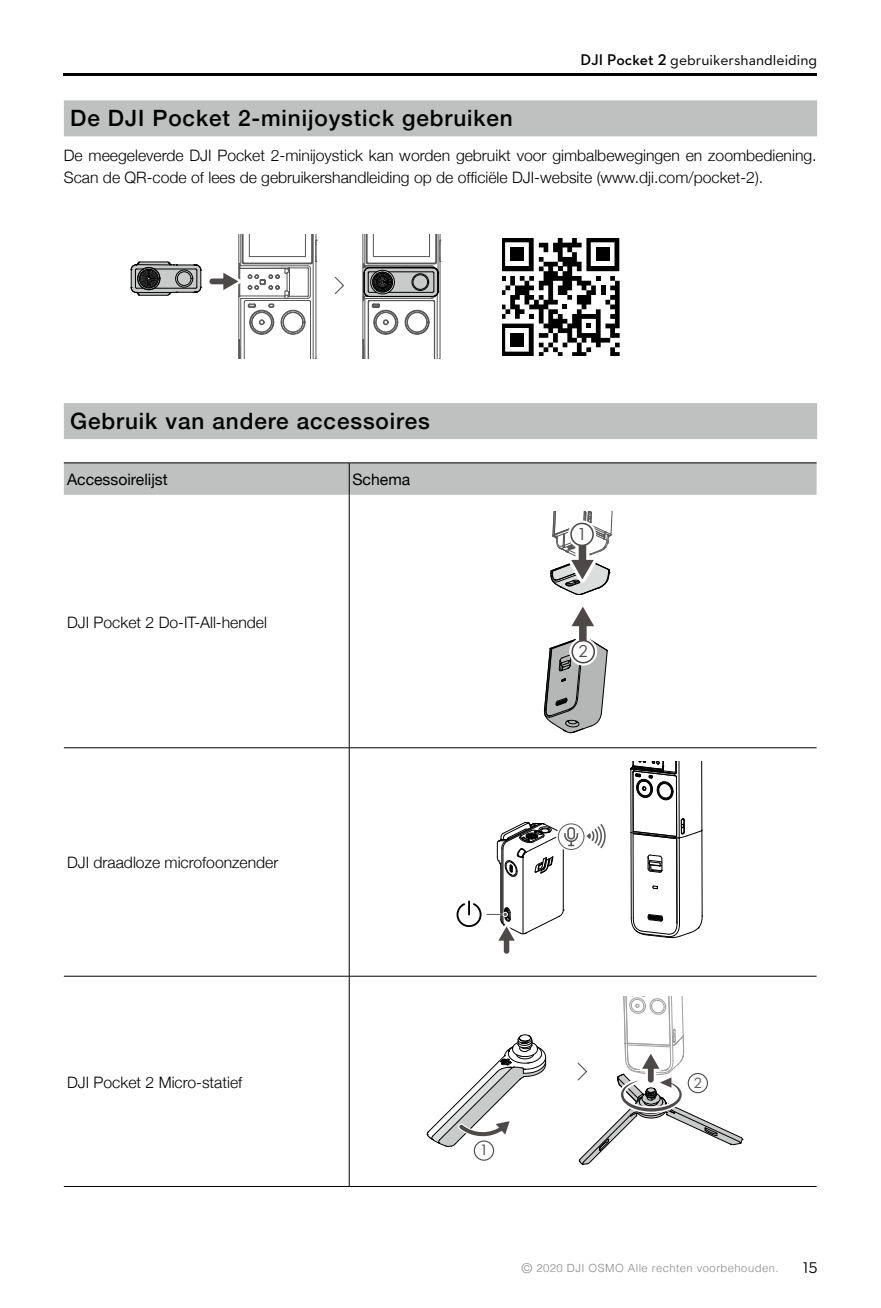
<style>
.page{position:relative;width:881px;height:1308px;background:#fff}
.page>*{position:absolute;margin:0;border:0;box-sizing:border-box;transform-origin:0 0}
.t1{font:500 22.5px "Helvetica Neue";letter-spacing:.04em;color:#000}
.t2{font:17.55px "Dji";color:#4c4948}
.t3{font:300 15.75px/22.3px "Helvetica Neue";color:#000}
.t4{font:15.75px "Dji";color:#000}
.t5{font:15.75px "Helvetica Neue";color:#000}
.t6{font:15.3px "Dji";color:#595757}
.t7{font:15.3px "Dji";color:#4c4948}
.t8{font:300 11.25px "Helvetica";letter-spacing:.04em;color:#888889}
.s1{font-weight:600}
.s2{font-size:13.5px}
</style>
<div class="page">
<hr style="left:64px;top:74px;width:752px;height:2px;background:#000">
<div style="left:64px;top:100px;width:752px;height:36px;background:#bfc0c0"></div>
<div style="left:64px;top:403px;width:752px;height:36px;background:#bfc0c0"></div>
<div style="left:64px;top:463px;width:752px;height:32px;background:#bfc0c0"></div>
<hr style="left:64px;top:747px;width:285px;height:1px;background:#000">
<hr style="left:349px;top:747px;width:467px;height:1px;background:#000">
<hr style="left:349px;top:748px;width:1px;height:228px;background:#000">
<hr style="left:64px;top:975px;width:285px;height:1px;background:#000">
<hr style="left:349px;top:975px;width:467px;height:1px;background:#000">
<hr style="left:349px;top:976px;width:1px;height:210px;background:#000">
<hr style="left:64px;top:1186px;width:285px;height:1px;background:#000">
<hr style="left:349px;top:1186px;width:467px;height:1px;background:#000">
<hr style="left:64px;top:462px;width:285px;height:1px;background:#000">
<hr style="left:349px;top:462px;width:467px;height:1px;background:#000">
<hr style="left:349px;top:463px;width:1px;height:32px;background:#000">
<hr style="left:349px;top:495px;width:1px;height:252px;background:#000">
<svg style="left:550px;top:511px;width:63px;height:84px"></svg>
<div style="left:570px;top:523px;width:23px;height:22px;background:#fff;border-radius:50%"></div>
<div style="left:570px;top:522px;width:23px;height:24px;border:2px solid #4c4948;border-radius:50%"></div>
<svg style="left:543px;top:606px;width:64px;height:127px"></svg>
<div style="left:572px;top:640px;width:22px;height:22px;background:#fff;border-radius:50%"></div>
<div style="left:571px;top:640px;width:23px;height:23px;border:2px solid #4c4948;border-radius:50%"></div>
<hr style="left:630px;top:832px;width:1px;height:85px;background:#000">
<hr style="left:632px;top:833px;width:1px;height:85px;background:#000">
<hr style="left:676px;top:838px;width:1px;height:85px;background:#000">
<hr style="left:678px;top:838px;width:1px;height:85px;background:#000">
<hr style="left:701px;top:830px;width:1px;height:86px;background:#000">
<svg style="left:652px;top:885px;width:5px;height:4px"></svg>
<svg style="left:630px;top:761px;width:72px;height:78px"></svg>
<svg style="left:647px;top:854px;width:15px;height:18px"></svg>
<svg style="left:630px;top:914px;width:72px;height:24px"></svg>
<hr style="left:500px;top:868px;width:1px;height:51px;background:#000">
<hr style="left:501px;top:848px;width:1px;height:73px;background:#000">
<hr style="left:502px;top:849px;width:1px;height:73px;background:#000">
<hr style="left:522px;top:857px;width:1px;height:76px;background:#000">
<hr style="left:562px;top:837px;width:1px;height:73px;background:#000">
<svg style="left:586px;top:824px;width:20px;height:25px"></svg>
<svg style="left:456px;top:901px;width:108px;height:53px"></svg>
<svg style="left:556px;top:821px;width:30px;height:30px"></svg>
<div style="left:558px;top:824px;width:25px;height:25px;background:#fff;border-radius:50%"></div>
<div style="left:557px;top:823px;width:27px;height:27px;border:1px solid #595757;border-radius:50%"></div>
<svg style="left:496px;top:822px;width:82px;height:55px"></svg>
<div style="left:473px;top:1140px;width:21px;height:20px;border:1px solid #4c4948;border-radius:50%"></div>
<svg style="left:577px;top:996px;width:165px;height:168px"></svg>
<svg style="left:426px;top:1034px;width:120px;height:113px"></svg>
<svg style="left:364px;top:267px;width:74px;height:30px"></svg>
<hr style="left:365px;top:298px;width:41px;height:1px;background:#595757">
<hr style="left:370px;top:300px;width:63px;height:1px;background:#595757">
<hr style="left:362px;top:235px;width:1px;height:123px;background:#595757">
<hr style="left:368px;top:302px;width:1px;height:56px;background:#595757">
<hr style="left:364px;top:298px;width:1px;height:60px;background:#595757">
<hr style="left:368px;top:263px;width:66px;height:1px;background:#595757">
<hr style="left:365px;top:266px;width:41px;height:1px;background:#595757">
<hr style="left:365px;top:265px;width:41px;height:1px;background:#595757">
<hr style="left:373px;top:256px;width:56px;height:1px;background:#595757">
<hr style="left:434px;top:302px;width:1px;height:56px;background:#595757">
<hr style="left:436px;top:294px;width:1px;height:64px;background:#595757">
<hr style="left:439px;top:259px;width:1px;height:99px;background:#595757">
<div style="left:373px;top:310px;width:25px;height:24px;border:1px solid #595757;border-radius:50%"></div>
<div style="left:374px;top:310px;width:23px;height:24px;border:1px solid #595757;border-radius:50%"></div>
<div style="left:375px;top:312px;width:21px;height:21px;border:1px solid #595757;border-radius:50%"></div>
<div style="left:376px;top:312px;width:19px;height:20px;border:1px solid #595757;border-radius:50%"></div>
<svg style="left:383px;top:319px;width:5px;height:6px"></svg>
<div style="left:404px;top:310px;width:25px;height:24px;border:1px solid #595757;border-radius:50%"></div>
<div style="left:405px;top:310px;width:23px;height:24px;border:1px solid #595757;border-radius:50%"></div>
<div style="left:406px;top:312px;width:21px;height:21px;border:1px solid #595757;border-radius:50%"></div>
<div style="left:407px;top:312px;width:20px;height:20px;border:1px solid #595757;border-radius:50%"></div>
<svg style="left:362px;top:339px;width:2px;height:19px"></svg>
<hr style="left:369px;top:296px;width:63px;height:1px;background:#000">
<hr style="left:388px;top:292px;width:44px;height:1px;background:#000">
<hr style="left:388px;top:271px;width:44px;height:1px;background:#000">
<hr style="left:369px;top:267px;width:63px;height:1px;background:#000">
<div style="left:370px;top:270px;width:24px;height:24px;border:1px solid #000;border-radius:50%"></div>
<div style="left:372px;top:272px;width:20px;height:20px;border:1px solid #000;border-radius:50%"></div>
<div style="left:373px;top:273px;width:18px;height:18px;border:1px solid #000;border-radius:50%"></div>
<div style="left:374px;top:274px;width:16px;height:16px;border:1px solid #000;border-radius:50%"></div>
<div style="left:376px;top:275px;width:13px;height:14px;border:1px solid #000;border-radius:50%"></div>
<div style="left:377px;top:276px;width:11px;height:12px;border:1px solid #000;border-radius:50%"></div>
<svg style="left:406px;top:235px;width:35px;height:68px"></svg>
<hr style="left:238px;top:235px;width:1px;height:123px;background:#595757">
<hr style="left:240px;top:298px;width:1px;height:60px;background:#595757">
<hr style="left:244px;top:302px;width:1px;height:56px;background:#595757">
<hr style="left:310px;top:302px;width:1px;height:56px;background:#595757">
<hr style="left:312px;top:235px;width:1px;height:123px;background:#595757">
<hr style="left:315px;top:259px;width:1px;height:99px;background:#595757">
<div style="left:249px;top:310px;width:25px;height:24px;border:1px solid #595757;border-radius:50%"></div>
<div style="left:250px;top:310px;width:23px;height:24px;border:1px solid #595757;border-radius:50%"></div>
<div style="left:251px;top:312px;width:21px;height:21px;border:1px solid #595757;border-radius:50%"></div>
<div style="left:252px;top:312px;width:19px;height:20px;border:1px solid #595757;border-radius:50%"></div>
<svg style="left:259px;top:319px;width:5px;height:6px"></svg>
<div style="left:280px;top:310px;width:25px;height:24px;border:1px solid #595757;border-radius:50%"></div>
<div style="left:281px;top:310px;width:24px;height:24px;border:1px solid #595757;border-radius:50%"></div>
<div style="left:282px;top:312px;width:21px;height:21px;border:1px solid #595757;border-radius:50%"></div>
<div style="left:283px;top:312px;width:20px;height:20px;border:1px solid #595757;border-radius:50%"></div>
<svg style="left:238px;top:339px;width:2px;height:19px"></svg>
<svg style="left:334px;top:276px;width:10px;height:19px"></svg>
<svg style="left:130px;top:235px;width:187px;height:73px"></svg>
<div style="left:145px;top:275px;width:7px;height:7px;border:1px solid #000;border-radius:50%"></div>
<div style="left:144px;top:274px;width:9px;height:9px;border:1px solid #000;border-radius:50%"></div>
<div style="left:378px;top:278px;width:9px;height:8px;border:1px solid #000;border-radius:50%"></div>
<div style="left:379px;top:279px;width:7px;height:6px;border:1px solid #000;border-radius:50%"></div>
<svg style="left:362px;top:235px;width:22px;height:73px"></svg>
<svg style="left:502px;top:238px;width:117px;height:117px"></svg>
<div style="left:510px;top:247px;width:14px;height:14px;background:#000"></div>
<div style="left:595px;top:247px;width:14px;height:14px;background:#000"></div>
<div style="left:510px;top:333px;width:14px;height:14px;background:#000"></div>
<p class="t4" style="left:580px;top:54px;width:238px"><span class="s1">DJI Pocket 2</span> gebruikershandleiding</p>
<h1 class="t1" style="left:70px;top:110px;width:444px">De DJI Pocket 2-minijoystick gebruiken</h1>
<p class="t3" style="left:64px;top:146px;width:754px">De meegeleverde DJI Pocket 2-minijoystick kan worden gebruikt voor gimbalbewegingen en zoombediening.<br>Scan de QR-code of lees de gebruikershandleiding op de officiële DJI-website (www.dji.com/pocket-2).</p>
<h1 class="t1" style="left:70px;top:413px;width:361px">Gebruik van andere accessoires</h1>
<p class="t5" style="left:67px;top:473px;width:102px">Accessoirelijst</p>
<p class="t5" style="left:352px;top:473px;width:59px">Schema</p>
<p class="t3" style="left:67px;top:612px;width:201px">DJI Pocket 2 Do-IT-All-hendel</p>
<p class="t3" style="left:67px;top:853px;width:213px">DJI draadloze microfoonzender</p>
<p class="t2" style="left:579px;top:527px;width:7px">1</p>
<p class="t2" style="left:578px;top:645px;width:11px">2</p>
<p class="t3" style="left:67px;top:1072px;width:177px">DJI Pocket 2 Micro-statief</p>
<p class="t6" style="left:693px;top:1077px;width:10px">2</p>
<p class="t7" style="left:481px;top:1144px;width:6px">1</p>
<p class="t8" style="left:521px;top:1261px;width:258px"><span class="s2">©</span> 2020 DJI OSMO Alle rechten voorbehouden.</p>
<p class="t4" style="left:802px;top:1261px;width:16px">15</p>
</div>
